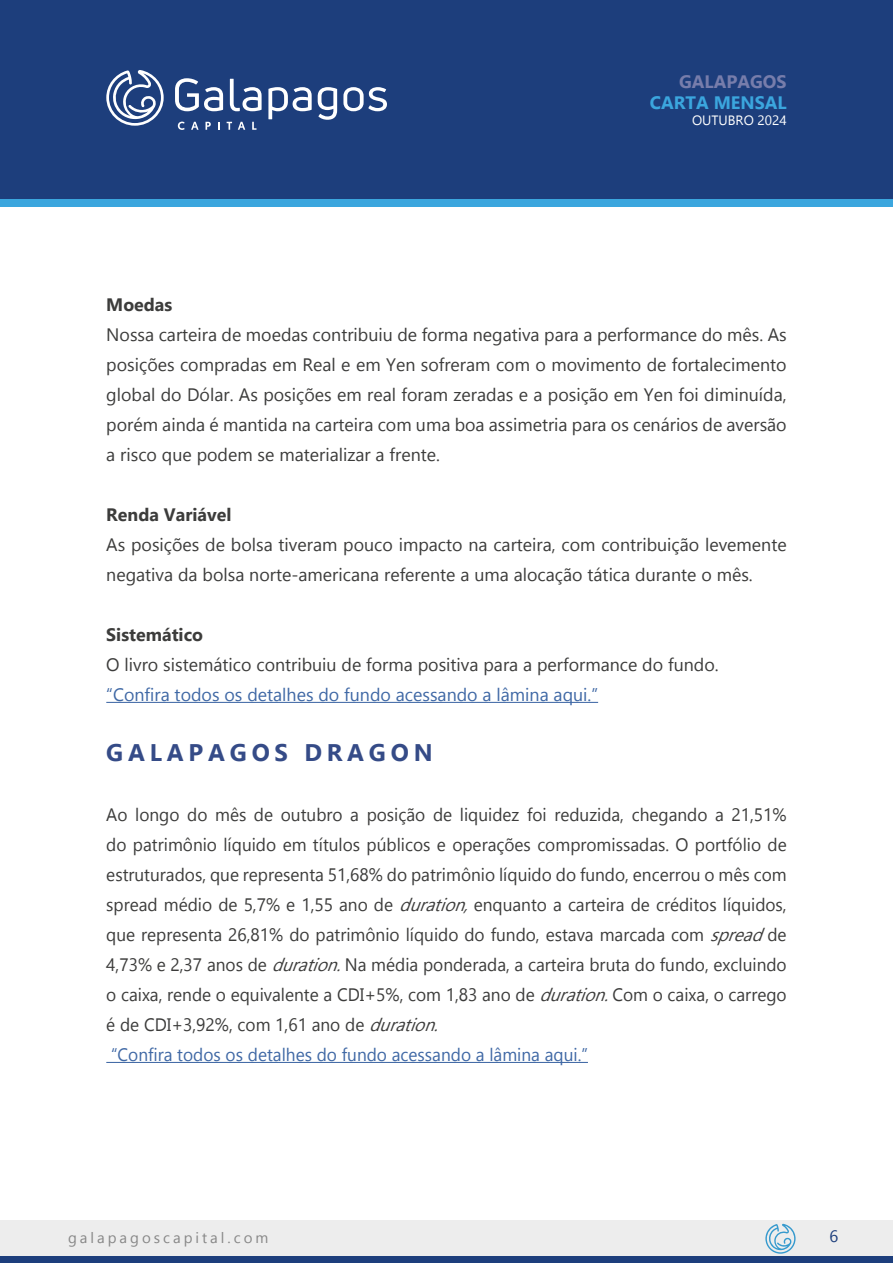
<style>
.page{position:relative;width:893px;height:1263px;background:#fff}
.page>*{position:absolute;margin:0;border:0;box-sizing:border-box;transform-origin:0 0}
.t1{font:700 24px "Gadugi";letter-spacing:.2em;color:#354b87}
.t2{font:18px/30px "Gadugi";color:#3c3c3b;scale:.96 1}
.t3{font:18px/30px "Gadugi";color:#3c3c3b;text-align:justify}
.t4{font:18px "Gadugi";color:#3f68a5}
.t5{font:700 18px "Gadugi";color:#3c3c3b}
.t6{font:700 18px "Gadugi";color:#3ba6de}
.t7{font:700 18px "Gadugi";color:#777dab}
.t8{font:16.5px "Gadugi";color:#1d3e7c}
.t9{font:15px "Gadugi";letter-spacing:.2em;color:#878787}
.t10{font:13.5px "Gadugi";color:#fff}
.s1{font-style:italic}
.s2{color:#3f68a5}
</style>
<div class="page">
<div style="left:0;top:0;width:893px;height:200px;background:#1d3e7c"></div>
<div style="left:0;top:200px;width:893px;height:7px;background:#3ba6de"></div>
<svg style="left:178px;top:122px;width:7px;height:8px"></svg>
<svg style="left:191px;top:122px;width:8px;height:8px"></svg>
<svg style="left:205px;top:122px;width:6px;height:8px"></svg>
<svg style="left:218px;top:122px;width:2px;height:8px"></svg>
<svg style="left:227px;top:122px;width:5px;height:8px"></svg>
<svg style="left:238px;top:122px;width:7px;height:8px"></svg>
<svg style="left:252px;top:122px;width:4px;height:8px"></svg>
<svg style="left:106px;top:70px;width:58px;height:56px"></svg>
<svg style="left:175px;top:78px;width:48px;height:33px"></svg>
<svg style="left:230px;top:79px;width:32px;height:32px"></svg>
<svg style="left:268px;top:87px;width:44px;height:32px"></svg>
<svg style="left:318px;top:87px;width:19px;height:33px"></svg>
<svg style="left:343px;top:87px;width:44px;height:24px"></svg>
<div style="left:0;top:1220px;width:893px;height:43px;background:#ededed"></div>
<div style="left:0;top:1256px;width:893px;height:7px;background:#1d3e7c"></div>
<svg style="left:765px;top:1224px;width:31px;height:30px"></svg>
<hr style="left:106px;top:702px;width:492px;height:1px;background:#3f68a5">
<hr style="left:106px;top:1062px;width:482px;height:1px;background:#3f68a5">
<p class="t7" style="left:679px;top:70px;width:109px">GALAPAGOS</p>
<p class="t6" style="left:650px;top:92px;width:138px">CARTA MENSAL</p>
<p class="t10" style="left:692px;top:112px;width:96px">OUTUBRO 2024</p>
<p class="t5" style="left:106px;top:294px;width:68px">Moedas</p>
<p class="t3" style="left:106px;top:319px;width:682px">Nossa carteira de moedas contribuiu de forma negativa para a performance do mês. As posições compradas em Real e em Yen sofreram com o movimento de fortalecimento global do Dólar. As posições em real foram zeradas e a posição em Yen foi diminuída, porém ainda é mantida na carteira com uma boa assimetria para os cenários de aversão a risco que podem se materializar a frente.</p>
<p class="t5" style="left:106px;top:504px;width:127px">Renda Variável</p>
<p class="t3" style="left:106px;top:529px;width:682px">As posições de bolsa tiveram pouco impacto na carteira, com contribuição levemente negativa da bolsa norte-americana referente a uma alocação tática durante o mês.</p>
<p class="t5" style="left:106px;top:624px;width:98px">Sistemático</p>
<p class="t3" style="left:106px;top:649px;width:614px">O livro sistemático contribuiu de forma positiva para a performance do fundo.</p>
<p class="t4" style="left:106px;top:684px;width:493px">“Confira todos os detalhes do fundo acessando a lâmina aqui.”</p>
<h1 class="t1" style="left:106px;top:738px;width:328px">GALAPAGOS DRAGON</h1>
<p class="t2" style="left:106px;top:799px;width:710px">Ao longo do mês de outubro a posição de liquidez foi reduzida, chegando a 21,51% do patrimônio líquido em títulos públicos e operações compromissadas. O portfólio de estruturados, que representa 51,68% do patrimônio líquido do fundo, encerrou o mês com spread médio de 5,7% e 1,55 ano de <span class="s1">duration,</span>enquanto a carteira de créditos líquidos, que representa 26,81% do patrimônio líquido do fundo, estava marcada com <span class="s1">spread</span>de 4,73% e 2,37 anos de <span class="s1">duration.</span>Na média ponderada, a carteira bruta do fundo, excluindo o caixa, rende o equivalente a CDI+5%, com 1,83 ano de <span class="s1">duration.</span>Com o caixa, o carrego é de CDI+3,92%, com 1,61 ano de <span class="s1">duration.<br></span><span class="s2">“Confira todos os detalhes do fundo acessando a lâmina aqui.”</span></p>
<p class="t9" style="left:68px;top:1229px;width:202px">galapagoscapital.com</p>
<p class="t8" style="left:829px;top:1226px;width:10px">6</p>
</div>
